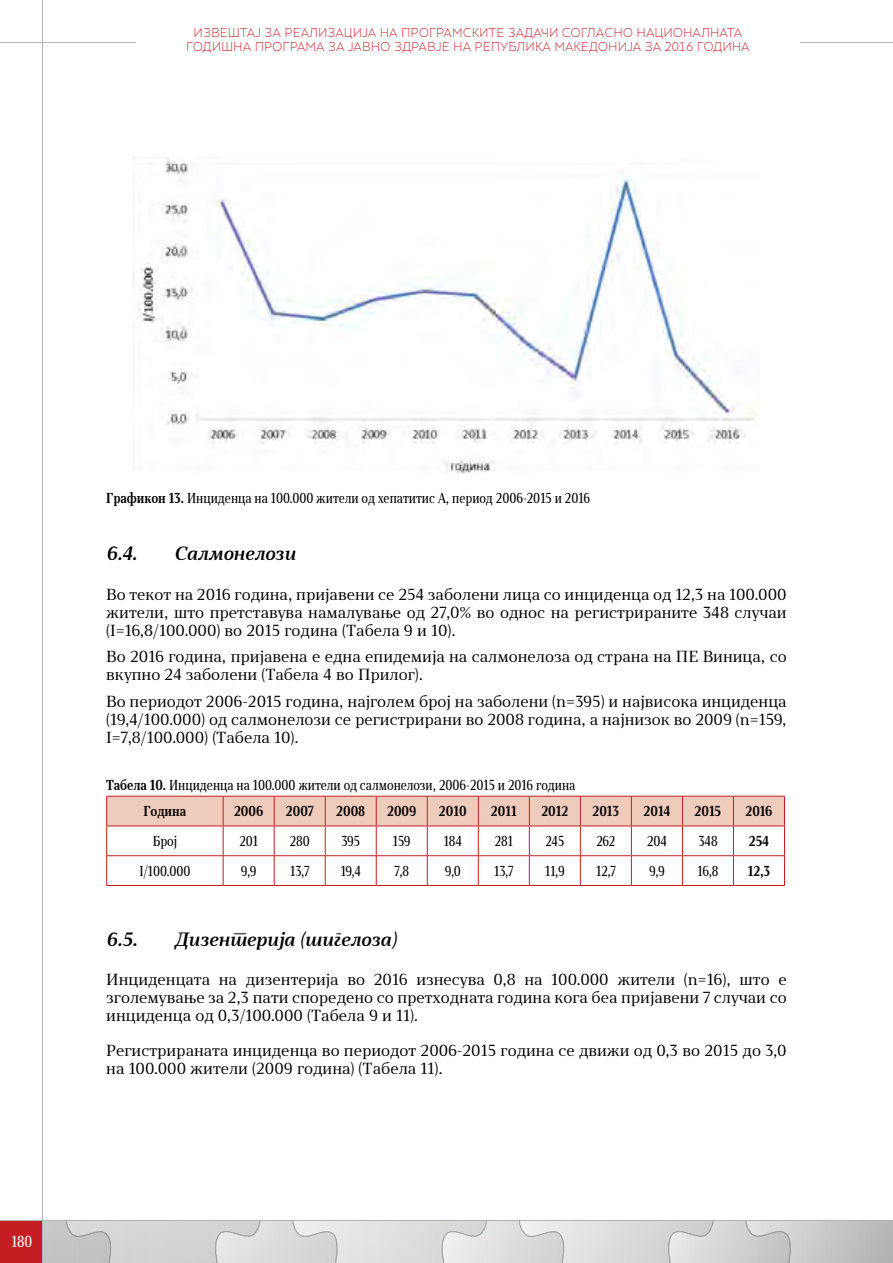
<style>
.page{position:relative;width:893px;height:1263px;background:#fff}
.page>*{position:absolute;margin:0;border:0;box-sizing:border-box;transform-origin:0 0}
.t1{font:700 18px "Skola Serif It";color:#000}
.t2{font:15px/18px "Skola Serif";color:#000;text-align:justify}
.t3{font:15px "Skola Serif Cn";color:#fff}
.t4{font:13.5px/26.2px "Skola Serif Cn";color:#000}
.t5{font:700 13.5px "Skola Serif Cn";color:#000}
.t6{font:300 12px "Skola Sans";color:#c61d23}
.s1{font-weight:700}
</style>
<div class="page">
<svg style="left:43px;top:1221px;width:850px;height:42px;background:#d6d5d5"></svg>
<div style="left:0;top:1220px;width:42px;height:43px;background:#c61d23"></div>
<hr style="left:0;top:42px;width:893px;height:1px;background:#b1b4b6">
<hr style="left:42px;top:0;width:1px;height:1263px;background:#b1b4b6">
<hr style="left:0;top:1220px;width:893px;height:1px;background:#b1b4b6">
<div style="left:136px;top:28px;width:664px;height:28px;background:#fff"></div>
<img style="left:134px;top:157px;width:625px;height:317px">
<svg style="left:106px;top:796px;width:679px;height:89px"></svg>
<hr style="left:106px;top:885px;width:117px;height:1px;background:#c61d23">
<hr style="left:223px;top:885px;width:51px;height:1px;background:#c61d23">
<hr style="left:274px;top:885px;width:51px;height:1px;background:#c61d23">
<hr style="left:325px;top:885px;width:51px;height:1px;background:#c61d23">
<hr style="left:376px;top:885px;width:51px;height:1px;background:#c61d23">
<hr style="left:427px;top:885px;width:51px;height:1px;background:#c61d23">
<hr style="left:478px;top:885px;width:51px;height:1px;background:#c61d23">
<hr style="left:529px;top:885px;width:51px;height:1px;background:#c61d23">
<hr style="left:580px;top:885px;width:51px;height:1px;background:#c61d23">
<hr style="left:631px;top:885px;width:51px;height:1px;background:#c61d23">
<hr style="left:682px;top:885px;width:51px;height:1px;background:#c61d23">
<hr style="left:733px;top:885px;width:52px;height:1px;background:#c61d23">
<p class="t6" style="left:194px;top:25px;width:453px">ИЗВЕШТАЈ за РЕАЛИЗАЦИЈА НА ПРОГРАМСКИТЕ ЗАДАЧИ СОГЛАСНО националната</p>
<p class="t6" style="left:186px;top:40px;width:2px">годишна</p>
<p class="t6" style="left:255px;top:40px;width:10px">програма</p>
<p class="t6" style="left:328px;top:40px;width:30px">за јавно</p>
<p class="t6" style="left:394px;top:40px;width:9px">здравје</p>
<p class="t6" style="left:453px;top:40px;width:73px">НА Република</p>
<p class="t6" style="left:554px;top:40px;width:21px">Македонија</p>
<p class="t6" style="left:645px;top:40px;width:62px">ЗА 2016 година</p>
<p class="t3" style="left:11px;top:1233px;width:22px">180</p>
<p class="t4" style="left:106px;top:485px;width:485px"><span class="s1">Графикон 13.</span> Инциденца на 100.000 жители од хепатитис А, период 2006-2015 и 2016</p>
<p class="t1" style="left:106px;top:543px;width:33px">6.4.</p>
<p class="t1" style="left:175px;top:543px;width:123px">Салмонелози</p>
<p class="t2" style="left:106px;top:585px;width:682px">Во текот на 2016 година, пријавени се 254 заболени лица со инциденца од 12,3 на 100.000 жители, што претставува намалување од 27,0% во однос на регистрираните 348 случаи (I=16,8/100.000) во 2015 година (Табела 9 и 10).</p>
<p class="t2" style="left:106px;top:647px;width:682px">Во 2016 година, пријавена е една епидемија на салмонелоза од страна на ПЕ Виница, со вкупно 24 заболени (Табела 4 во Прилог).</p>
<p class="t2" style="left:106px;top:692px;width:682px">Во периодот 2006-2015 година, најголем број на заболени (n=395) и највисока инциденца (19,4/100.000) од салмонелози се регистрирани во 2008 година, а најнизок во 2009 (n=159, I=7,8/100.000) (Табела 10).</p>
<p class="t4" style="left:144px;top:772px;width:433px;text-indent:-37px"><span class="s1">Табела 10.</span> Инциденца на 100.000 жители од салмонелози, 2006-2015 и 2016 година<br><span class="s1">Година</span></p>
<p class="t5" style="left:234px;top:803px;width:31px">2006</p>
<p class="t5" style="left:286px;top:803px;width:29px">2007</p>
<p class="t5" style="left:336px;top:803px;width:30px">2008</p>
<p class="t5" style="left:387px;top:803px;width:31px">2009</p>
<p class="t5" style="left:439px;top:803px;width:29px">2010</p>
<p class="t5" style="left:491px;top:803px;width:27px">2011</p>
<p class="t5" style="left:541px;top:803px;width:28px">2012</p>
<p class="t5" style="left:592px;top:803px;width:28px">2013</p>
<p class="t5" style="left:643px;top:803px;width:28px">2014</p>
<p class="t5" style="left:694px;top:803px;width:28px">2015</p>
<p class="t5" style="left:745px;top:803px;width:29px">2016</p>
<p class="t4" style="left:153px;top:828px;width:26px">Број</p>
<p class="t4" style="left:239px;top:828px;width:20px">201</p>
<p class="t4" style="left:290px;top:828px;width:22px">280</p>
<p class="t4" style="left:341px;top:828px;width:20px">395</p>
<p class="t4" style="left:393px;top:828px;width:19px">159</p>
<p class="t4" style="left:444px;top:828px;width:20px">184</p>
<p class="t4" style="left:495px;top:828px;width:20px">281</p>
<p class="t4" style="left:545px;top:828px;width:21px">245</p>
<p class="t4" style="left:596px;top:828px;width:20px">262</p>
<p class="t4" style="left:647px;top:828px;width:21px">204</p>
<p class="t4" style="left:698px;top:828px;width:21px">348</p>
<p class="t5" style="left:749px;top:833px;width:22px">254</p>
<p class="t4" style="left:140px;top:857px;width:52px">I/100.000</p>
<p class="t4" style="left:241px;top:857px;width:17px">9,9</p>
<p class="t4" style="left:290px;top:857px;width:21px">13,7</p>
<p class="t4" style="left:341px;top:857px;width:22px">19,4</p>
<p class="t4" style="left:395px;top:857px;width:16px">7,8</p>
<p class="t4" style="left:445px;top:857px;width:18px">9,0</p>
<p class="t4" style="left:494px;top:857px;width:21px">13,7</p>
<p class="t4" style="left:545px;top:857px;width:21px">11,9</p>
<p class="t4" style="left:596px;top:857px;width:21px">12,7</p>
<p class="t4" style="left:649px;top:857px;width:17px">9,9</p>
<p class="t4" style="left:698px;top:857px;width:22px">16,8</p>
<p class="t5" style="left:748px;top:863px;width:24px">12,3</p>
<p class="t1" style="left:106px;top:928px;width:33px">6.5.</p>
<p class="t1" style="left:175px;top:928px;width:223px">Дизентерија (шигелоза)</p>
<p class="t2" style="left:106px;top:970px;width:682px">Инциденцата на дизентерија во 2016 изнесува 0,8 на 100.000 жители (n=16), што е зголемување за 2,3 пати споредено со претходната година кога беа пријавени 7 случаи со инциденца од 0,3/100.000 (Табела 9 и 11).</p>
<p class="t2" style="left:106px;top:1041px;width:682px">Регистрираната инциденца во периодот 2006-2015 година се движи од 0,3 во 2015 до 3,0 на 100.000 жители (2009 година) (Табела 11).</p>
</div>
